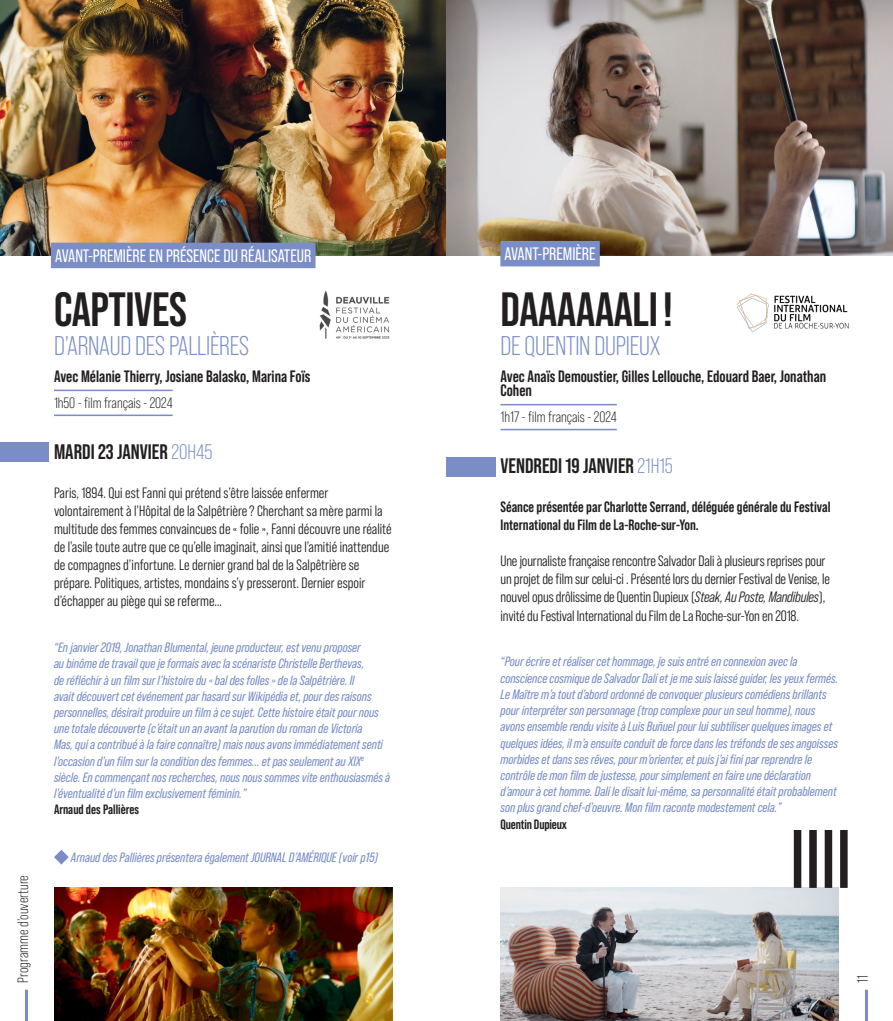
<style>
.page{position:relative;width:893px;height:1021px;background:#fff}
.page>*{position:absolute;margin:0;border:0;box-sizing:border-box;transform-origin:0 0}
.TITRE{font:700 48px "Bebas Neue Pro";letter-spacing:-.01em;color:#231f20}
.réalisateur{font:27px "Bebas Neue Pro";letter-spacing:-.01em;color:#7a8dc7}
.DATE___Heure{font:700 21px "Bebas Neue Pro";color:#231f20}
.type_événement{font:18px "Bebas Neue Pro";color:#fff}
.casting{font:700 16.5px/14.2px "Bebas Neue Pro";color:#231f20}
.texte_std{font:15px/18px "Bebas Neue Pro Middle";color:#231f20}
.texte_std-2{font:700 15px/18px "Bebas Neue Pro";color:#231f20}
.duree_-_annee{font:15px "Bebas Neue Pro";color:#231f20}
.citation{font:italic 13.5px/16.2px "Bebas Neue Pro";color:#7a8dc7}
.s1{font-weight:400;color:#7a8dc7}
.s2{font-weight:700;font-style:normal;color:#231f20}
.s3{font-style:italic}
</style>
<div class="page">
<hr style="left:25px;top:989px;width:3px;height:31px;background:#7a8dc7">
<hr style="left:865px;top:989px;width:3px;height:31px;background:#7a8dc7">
<hr style="left:54px;top:389px;width:119px;height:2px;background:#7a8dc7">
<hr style="left:54px;top:414px;width:119px;height:2px;background:#7a8dc7">
<svg style="left:54px;top:850px;width:15px;height:14px"></svg>
<img style="left:0;top:0;width:893px;height:255px">
<div style="left:51px;top:243px;width:265px;height:25px;background:#7a8dc7"></div>
<hr style="left:500px;top:404px;width:117px;height:1px;background:#7a8dc7">
<hr style="left:500px;top:429px;width:117px;height:1px;background:#7a8dc7">
<img style="left:500px;top:887px;width:339px;height:133px">
<div style="left:500px;top:241px;width:100px;height:25px;background:#7a8dc7"></div>
<div style="left:840px;top:830px;width:8px;height:57px;background:#231f20"></div>
<div style="left:809px;top:830px;width:8px;height:57px;background:#231f20"></div>
<div style="left:825px;top:830px;width:7px;height:57px;background:#231f20"></div>
<div style="left:794px;top:830px;width:7px;height:57px;background:#231f20"></div>
<img style="left:319px;top:290px;width:71px;height:49px">
<img style="left:54px;top:887px;width:338px;height:133px">
<div style="left:0;top:442px;width:49px;height:20px;background:#7a8dc7"></div>
<div style="left:447px;top:457px;width:49px;height:19px;background:#7a8dc7"></div>
<img style="left:736px;top:293px;width:113px;height:40px">
<p class="duree_-_annee" style="left:14px;top:982px;width:109px;rotate:-90deg">Programme d’ouverture</p>
<p class="type_événement" style="left:55px;top:245px;width:258px">AVANT-PREMIÈRE EN PRÉSENCE DU RÉALISATEUR</p>
<p class="TITRE" style="left:54px;top:282px;width:134px">CAPTIVES</p>
<p class="réalisateur" style="left:54px;top:330px;width:196px">D’ARNAUD DES PALLIÈRES</p>
<p class="casting" style="left:54px;top:368px;width:258px">Avec Mélanie Thierry, Josiane Balasko, Marina Foïs</p>
<p class="duree_-_annee" style="left:54px;top:394px;width:120px">1h50 - film français - 2024</p>
<p class="DATE___Heure" style="left:54px;top:439px;width:160px">MARDI 23 JANVIER <span class="s1">20H45</span></p>
<p class="texte_std" style="left:54px;top:484px;width:339px">Paris, 1894. Qui est Fanni qui prétend s’être laissée enfermer volontairement à l’Hôpital de la Salpêtrière? Cherchant sa mère parmi la multitude des femmes convaincues de « folie », Fanni découvre une réalité de l’asile toute autre que ce qu’elle imaginait, ainsi que l’amitié inattendue de compagnes d’infortune. Le dernier grand bal de la Salpêtrière se prépare. Politiques, artistes, mondains s’y presseront. Dernier espoir d’échapper au piège qui se referme…</p>
<p class="citation" style="left:54px;top:639px;width:338px">“En janvier 2019, Jonathan Blumental, jeune producteur, est venu proposer<br>au binôme de travail que je formais avec la scénariste Christelle Berthevas,<br>de réfléchir à un film sur l’histoire du « bal des folles » de la Salpêtrière. Il<br>avait découvert cet événement par hasard sur Wikipédia et, pour des raisons personnelles, désirait produire un film à ce sujet. Cette histoire était pour nous une totale découverte (c’était un an avant la parution du roman de Victoria<br>Mas, qui a contribué à la faire connaître) mais nous avons immédiatement senti l’occasion d’un film sur la condition des femmes... et pas seulement au XIX<sup>e </sup>siècle. En commençant nos recherches, nous nous sommes vite enthousiasmés à l’éventualité d’un film exclusivement féminin.”<br><span class="s2">Arnaud des Pallières</span></p>
<p class="citation" style="left:71px;top:848px;width:309px">Arnaud des Pallières présentera également JOURNAL D’AMÉRIQUE (voir p15)</p>
<p class="type_événement" style="left:505px;top:244px;width:92px">AVANT-PREMIÈRE</p>
<p class="TITRE" style="left:500px;top:282px;width:174px">DAAAAAALI!</p>
<p class="réalisateur" style="left:500px;top:330px;width:161px">DE QUENTIN DUPIEUX</p>
<p class="casting" style="left:500px;top:368px;width:327px">Avec Anaïs Demoustier, Gilles Lellouche, Edouard Baer, Jonathan<br>Cohen</p>
<p class="duree_-_annee" style="left:500px;top:409px;width:118px">1h17 - film français - 2024</p>
<p class="DATE___Heure" style="left:500px;top:454px;width:174px">VENDREDI 19 JANVIER <span class="s1">21H15</span></p>
<p class="texte_std-2" style="left:500px;top:498px;width:331px">Séance présentée par Charlotte Serrand, déléguée générale du Festival<br>International du Film de La-Roche-sur-Yon.</p>
<p class="texte_std" style="left:500px;top:552px;width:331px">Une journaliste française rencontre Salvador Dali à plusieurs reprises pour un projet de film sur celui-ci . Présenté lors du dernier Festival de Venise, le nouvel opus drôlissime de Quentin Dupieux (<span class="s3">Steak, Au Poste, Mandibules</span>), invité du Festival International du Film de La Roche-sur-Yon en 2018.</p>
<p class="citation" style="left:500px;top:653px;width:339px">“Pour écrire et réaliser cet hommage, je suis entré en connexion avec la conscience cosmique de Salvador Dalí et je me suis laissé guider, les yeux fermés.<br>Le Maître m’a tout d’abord ordonné de convoquer plusieurs comédiens brillants pour interpréter son personnage (trop complexe pour un seul homme), nous avons ensemble rendu visite à Luis Buñuel pour lui subtiliser quelques images et quelques idées, il m’a ensuite conduit de force dans les tréfonds de ses angoisses morbides et dans ses rêves, pour m’orienter, et puis j’ai fini par reprendre le contrôle de mon film de justesse, pour simplement en faire une déclaration d’amour à cet homme. Dalí le disait lui-même, sa personnalité était probablement son plus grand chef-d’oeuvre. Mon film raconte modestement cela.”<br><span class="s2">Quentin Dupieux</span></p>
<p class="duree_-_annee" style="left:854px;top:983px;width:9px;rotate:-90deg">11</p>
</div>
